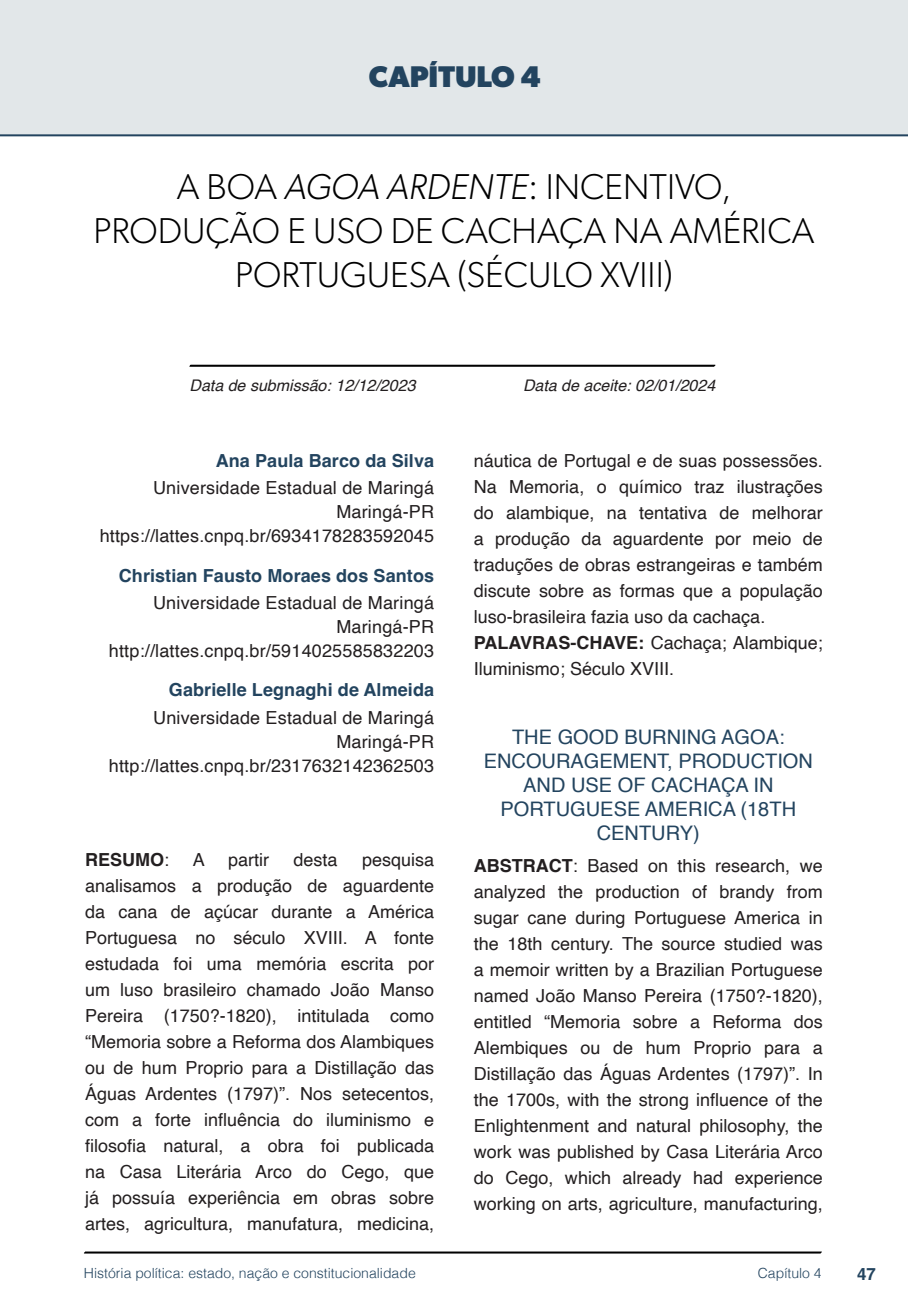
<style>
.page{position:relative;width:908px;height:1304px;background:#fff}
.page>*{position:absolute;margin:0;border:0;box-sizing:border-box;transform-origin:0 0}
.t1{font:300 36px/44px "Gibson";color:#000;text-align:center}
.t2{font:700 30px "Gibson";color:#23445f}
.t3{font:20px/24px "Helvetica";color:#23445f;text-align:center}
.t4{font:18px/26px "Helvetica";color:#231f20;text-align:right}
.t5{font:700 18px "Helvetica";letter-spacing:.005em;color:#23445f}
.t6{font:700 18px "Helvetica";color:#231f20}
.t7{font:700 16.8px "Helvetica";color:#23445f}
.t8{font:italic 16px "Helvetica";color:#231f20}
.t9{font:300 14px "Helvetica";color:#23445f}
.s1{font-style:italic}
.s2{font-weight:400}
.s3{font-weight:700}
</style>
<div class="page">
<svg style="left:84px;top:1251px;width:737px;height:3px;background:#515151"></svg>
<svg style="left:189px;top:364px;width:526px;height:3px;background:#4f4f4f"></svg>
<div style="left:0;top:0;width:907px;height:136px;background:#e2e7e9"></div>
<div style="left:44px;top:72px;width:68px;height:61px;background:#e2e7e9"></div>
<h2 class="t2" style="left:369px;top:58px;width:173px">CAPÍTULO 4</h2>
<h1 class="t1" style="left:93px;top:164px;width:722px">A BOA <span class="s1">AGOA ARDENTE</span>: INCENTIVO,<br>PRODUÇÃO E USO DE CACHAÇA NA AMÉRICA<br>PORTUGUESA (SÉCULO XVIII)</h1>
<p class="t8" style="left:189px;top:373px;width:227px">Data de submissão: 12/12/2023</p>
<p class="t8" style="left:523px;top:373px;width:194px">Data de aceite: 02/01/2024</p>
<p class="t5" style="left:216px;top:450px;width:220px">Ana Paula Barco da Silva</p>
<p class="t4" style="left:100px;top:477px;width:336px;line-height:24px">Universidade Estadual de Maringá<br>Maringá-PR https://lattes.cnpq.br/6934178283592045</p>
<p class="t5" style="left:119px;top:564px;width:317px">Christian Fausto Moraes dos Santos</p>
<p class="t4" style="left:109px;top:591px;width:326px;line-height:24px">Universidade Estadual de Maringá<br>Maringá-PR http://lattes.cnpq.br/5914025585832203</p>
<p class="t5" style="left:169px;top:679px;width:266px">Gabrielle Legnaghi de Almeida</p>
<p class="t4" style="left:109px;top:706px;width:326px;line-height:24px">Universidade Estadual de Maringá<br>Maringá-PR http://lattes.cnpq.br/2317632142362503</p>
<p class="t6" style="left:85px;top:848px;width:86px">RESUMO<span class="s2">:</span></p>
<p class="t4" style="left:192px;top:847px;width:14px">A</p>
<p class="t4" style="left:228px;top:847px;width:43px">partir</p>
<p class="t4" style="left:293px;top:847px;width:46px">desta</p>
<p class="t4" style="left:85px;top:847px;width:350px;text-align:justify;text-indent:277px">pesquisa analisamos a produção de aguardente da cana de açúcar durante a América Portuguesa no século XVIII. A fonte estudada foi uma memória escrita por um luso brasileiro chamado João Manso Pereira (1750?-1820), intitulada como “Memoria sobre a Reforma dos Alambiques ou de hum Proprio para a Distillação das Águas Ardentes (1797)”. Nos setecentos, com a forte influência do iluminismo e filosofia natural, a obra foi publicada na Casa Literária Arco do Cego, que já possuía experiência em obras sobre artes, agricultura, manufatura, medicina,</p>
<p class="t4" style="left:473px;top:448px;width:350px;text-align:left">náutica de Portugal e de suas possessões.<br>Na Memoria, o químico traz ilustrações do alambique, na tentativa de melhorar a produção da aguardente por meio de traduções de obras estrangeiras e também discute sobre as formas que a população luso-brasileira fazia uso da cachaça.<br><span class="s3">PALAVRAS-CHAVE:</span> Cachaça; Alambique; Iluminismo; Século XVIII.</p>
<p class="t3" style="left:483px;top:726px;width:330px">THE GOOD BURNING AGOA:<br>ENCOURAGEMENT, PRODUCTION<br>AND USE OF CACHAÇA IN<br>PORTUGUESE AMERICA (18TH<br>CENTURY)</p>
<p class="t4" style="left:473px;top:853px;width:350px;text-align:justify"><span class="s3">ABSTRACT</span>: Based on this research, we analyzed the production of brandy from sugar cane during Portuguese America in the 18th century. The source studied was a memoir written by a Brazilian Portuguese named João Manso Pereira (1750?-1820), entitled “Memoria sobre a Reforma dos Alembiques ou de hum Proprio para a Distillação das Águas Ardentes (1797)”. In the 1700s, with the strong influence of the Enlightenment and natural philosophy, the work was published by Casa Literária Arco do Cego, which already had experience working on arts, agriculture, manufacturing,</p>
<p class="t9" style="left:84px;top:1261px;width:333px">História política: estado, nação e constitucionalidade</p>
<p class="t9" style="left:757px;top:1261px;width:65px">Capítulo 4</p>
<p class="t7" style="left:856px;top:1264px;width:20px">47</p>
</div>
